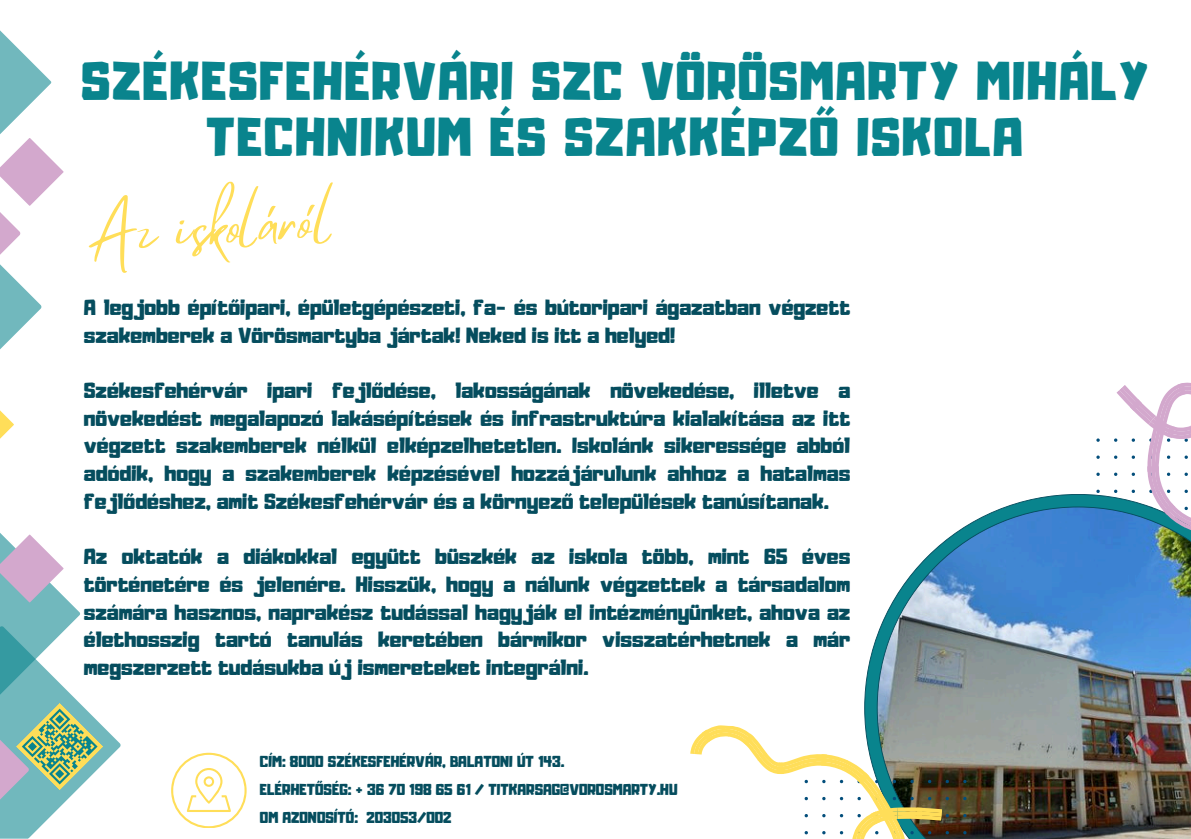
<style>
.page{position:relative;width:1191px;height:839px;background:#fff}
.page>*{position:absolute;margin:0;border:0;box-sizing:border-box;transform-origin:0 0}
.t1{font:53.8px "Mistrully";color:#ffde59}
.t2{font:48px/55.6px "Adumu";letter-spacing:.04em;color:#09848d;text-align:center}
.t3{font:19.4px/27.6px "Adumu";color:#054d5e;text-align:justify}
.t4{font:14px/27px "Adumu";color:#054d5e}
</style>
<div class="page">
<img style="left:864px;top:494px;width:327px;height:344px">
<svg style="left:0;top:30px;width:64px;height:409px"></svg>
<svg style="left:690px;top:722px;width:276px;height:116px"></svg>
<svg style="left:171px;top:752px;width:75px;height:75px"></svg>
<svg style="left:1096px;top:382px;width:95px;height:161px"></svg>
<svg style="left:0;top:533px;width:121px;height:305px"></svg>
<h2 class="t2" style="left:81px;top:58px;width:1068px">SZÉKESFEHÉRVÁRI SZC VÖRÖSMARTY MIHÁLY<br>TECHNIKUM ÉS SZAKKÉPZŐ ISKOLA</h2>
<h1 class="t1" style="left:83px;top:190px;width:249px;rotate:-3deg">Az iskoláról</h1>
<p class="t3" style="left:84px;top:295px;width:768px">A legjobb építőipari, épületgépészeti, fa- és bútoripari ágazatban végzett szakemberek a Vörösmartyba jártak! Neked is itt a helyed!</p>
<p class="t3" style="left:84px;top:378px;width:768px">Székesfehérvár ipari fejlődése, lakosságának növekedése, illetve a növekedést megalapozó lakásépítések és infrastruktúra kialakítása az itt végzett szakemberek nélkül elképzelhetetlen. Iskolánk sikeressége abból adódik, hogy a szakemberek képzésével hozzájárulunk ahhoz a hatalmas fejlődéshez, amit Székesfehérvár és a környező települések tanúsítanak.</p>
<p class="t3" style="left:84px;top:544px;width:768px">Az oktatók a diákokkal együtt büszkék az iskola több, mint 65 éves történetére és jelenére. Hisszük, hogy a nálunk végzettek a társadalom számára hasznos, naprakész tudással hagyják el intézményünket, ahova az élethosszig tartó tanulás keretében bármikor visszatérhetnek a már megszerzett tudásukba új ismereteket integrálni.</p>
<p class="t4" style="left:260px;top:749px;width:419px">CÍM: 8000 SZÉKESFEHÉRVÁR, BALATONI ÚT 143.<br>ELÉRHETŐSÉG: + 36 70 198 65 61 / TITKARSAG@VOROSMARTY.HU</p>
<p class="t4" style="left:260px;top:805px;width:193px">OM AZONOSÍTÓ: 203053/002</p>
</div>
